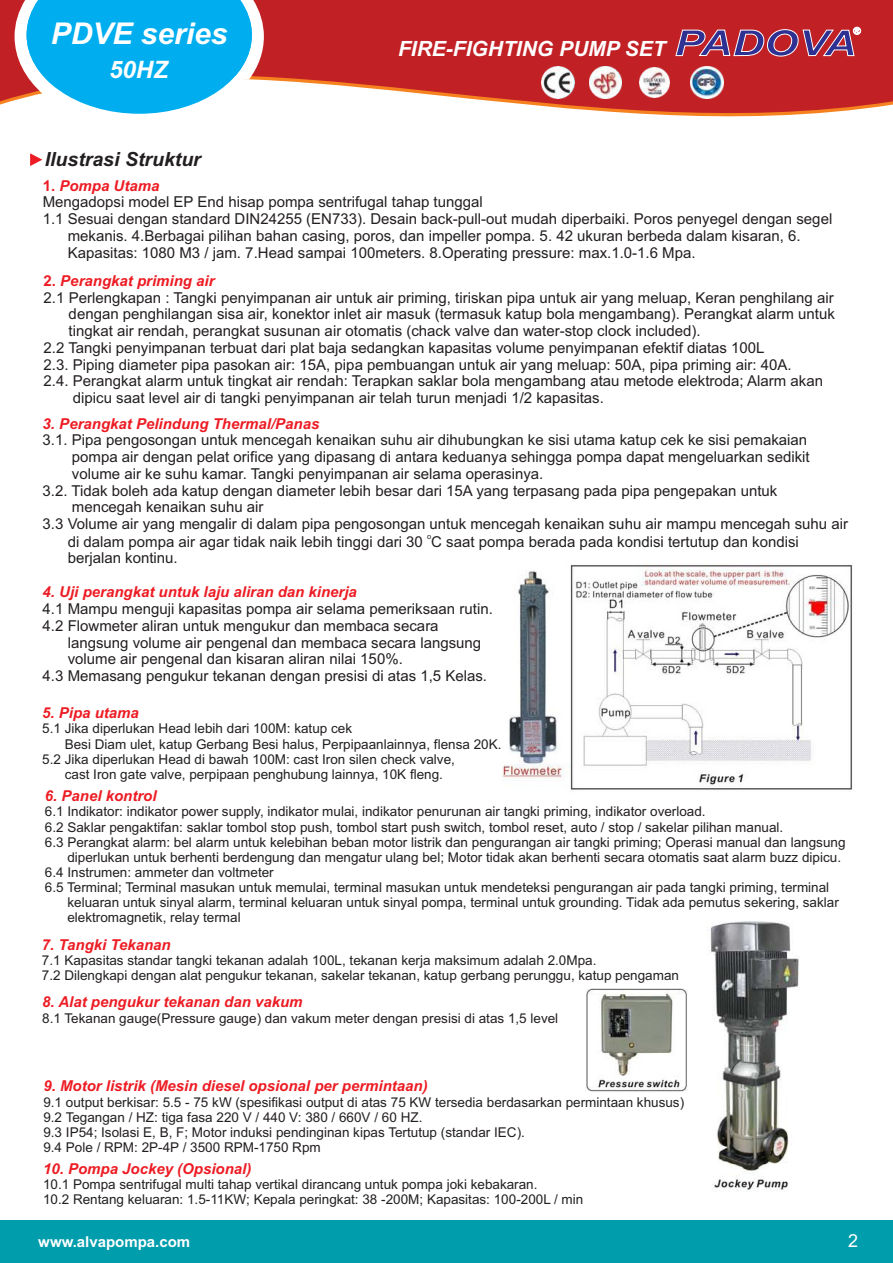
<style>
.page{position:relative;width:893px;height:1263px;background:#fff}
.page>*{position:absolute;margin:0;border:0;box-sizing:border-box;transform-origin:0 0}
.t1{font:italic 700 30px "Arial";color:#fff}
.t2{font:italic 700 24px "Arial";color:#fff}
.t3{font:italic 700 21px "Arial";color:#fff}
.t4{font:italic 700 19.5px "Arial";color:#231f20}
.t5{font:18px "Arial";color:#fff}
.t6{font:15px/16.8px "Arial";color:#231f20}
.t7{font:italic 700 15px "Arial";color:#ed1c24}
.t8{font:700 15px "Arial";color:#fff}
.t9{font:13.5px/15.1px "Arial";color:#231f20}
.t10{font:7.5px "Arial";color:#231f20}
.s1{font-style:normal}
</style>
<div class="page">
<img style="left:502px;top:564px;width:351px;height:226px">
<img style="left:586px;top:988px;width:101px;height:104px">
<img style="left:710px;top:921px;width:89px;height:271px">
<svg style="left:30px;top:154px;width:12px;height:12px"></svg>
<div style="left:0;top:1220px;width:893px;height:43px;background:#009dac"></div>
<svg style="left:0;top:0;width:893px;height:117px;background:#cb4344"></svg>
<svg style="left:15px;top:0;width:249px;height:114px"></svg>
<img style="left:640px;top:67px;width:30px;height:30px">
<img style="left:542px;top:66px;width:32px;height:33px">
<img style="left:590px;top:66px;width:31px;height:32px">
<img style="left:691px;top:66px;width:32px;height:33px">
<svg style="left:675px;top:27px;width:186px;height:32px;background:#9f4463"></svg>
<h1 class="t1" style="left:51px;top:22px;width:178px">PDVE series</h1>
<h2 class="t2" style="left:109px;top:61px;width:60px">50HZ</h2>
<h3 class="t4" style="left:45px;top:151px;width:158px">Ilustrasi Struktur</h3>
<h3 class="t3" style="left:398px;top:40px;width:269px">FIRE-FIGHTING PUMP SET</h3>
<p class="t7" style="left:43px;top:180px;width:118px"><span class="s1">1.</span> Pompa Utama</p>
<p class="t6" style="left:43px;top:195px;width:441px">Mengadopsi model EP End hisap pompa sentrifugal tahap tunggal</p>
<p class="t6" style="left:43px;top:212px;width:791px">1.1 Sesuai dengan standard DIN24255 (EN733). Desain back-pull-out mudah diperbaiki. Poros penyegel dengan segel</p>
<p class="t6" style="left:68px;top:229px;width:734px">mekanis. 4.Berbagai pilihan bahan casing, poros, dan impeller pompa. 5. 42 ukuran berbeda dalam kisaran, 6.</p>
<p class="t6" style="left:68px;top:245px;width:629px">Kapasitas: 1080 M3 / jam. 7.Head sampai 100meters. 8.Operating pressure: max.1.0-1.6 Mpa.</p>
<p class="t7" style="left:44px;top:275px;width:172px"><span class="s1">2.</span> Perangkat priming air</p>
<p class="t6" style="left:44px;top:290px;width:792px">2.1 Perlengkapan : Tangki penyimpanan air untuk air priming, tiriskan pipa untuk air yang meluap, Keran penghilang air</p>
<p class="t6" style="left:69px;top:307px;width:768px">dengan penghilangan sisa air, konektor inlet air masuk (termasuk katup bola mengambang). Perangkat alarm untuk</p>
<p class="t6" style="left:69px;top:324px;width:633px">tingkat air rendah, perangkat susunan air otomatis (chack valve dan water-stop clock included).</p>
<p class="t6" style="left:44px;top:341px;width:722px">2.2 Tangki penyimpanan terbuat dari plat baja sedangkan kapasitas volume penyimpanan efektif diatas 100L</p>
<p class="t6" style="left:44px;top:357px;width:749px">2.3. Piping diameter pipa pasokan air: 15A, pipa pembuangan untuk air yang meluap: 50A, pipa priming air: 40A.</p>
<p class="t6" style="left:44px;top:374px;width:781px">2.4. Perangkat alarm untuk tingkat air rendah: Terapkan saklar bola mengambang atau metode elektroda; Alarm akan</p>
<p class="t6" style="left:73px;top:391px;width:533px">dipicu saat level air di tangki penyimpanan air telah turun menjadi 1/2 kapasitas.</p>
<p class="t7" style="left:43px;top:418px;width:278px">3. Perangkat Pelindung Thermal/Panas</p>
<p class="t6" style="left:43px;top:433px;width:766px">3.1. Pipa pengosongan untuk mencegah kenaikan suhu air dihubungkan ke sisi utama katup cek ke sisi pemakaian</p>
<p class="t6" style="left:72px;top:450px;width:739px">pompa air dengan pelat orifice yang dipasang di antara keduanya sehingga pompa dapat mengeluarkan sedikit</p>
<p class="t6" style="left:72px;top:466px;width:473px">volume air ke suhu kamar. Tangki penyimpanan air selama operasinya.</p>
<p class="t6" style="left:43px;top:483px;width:736px">3.2. Tidak boleh ada katup dengan diameter lebih besar dari 15A yang terpasang pada pipa pengepakan untuk</p>
<p class="t6" style="left:72px;top:500px;width:193px">mencegah kenaikan suhu air</p>
<p class="t6" style="left:43px;top:517px;width:807px">3.3 Volume air yang mengalir di dalam pipa pengosongan untuk mencegah kenaikan suhu air mampu mencegah suhu air</p>
<p class="t10" style="left:427px;top:533px;width:6px">o</p>
<p class="t6" style="left:68px;top:534px;width:733px">di dalam pompa air agar tidak naik lebih tinggi dari 30 C saat pompa berada pada kondisi tertutup dan kondisi berjalan kontinu.</p>
<p class="t7" style="left:43px;top:586px;width:316px">4. Uji perangkat untuk laju aliran dan kinerja</p>
<p class="t6" style="left:43px;top:602px;width:452px">4.1 Mampu menguji kapasitas pompa air selama pemeriksaan rutin.<br>4.2 Flowmeter aliran untuk mengukur dan membaca secara</p>
<p class="t6" style="left:68px;top:635px;width:415px">langsung volume air pengenal dan membaca secara langsung</p>
<p class="t6" style="left:68px;top:652px;width:337px">volume air pengenal dan kisaran aliran nilai 150%.</p>
<p class="t6" style="left:43px;top:669px;width:446px">4.3 Memasang pengukur tekanan dengan presisi di atas 1,5 Kelas.</p>
<p class="t7" style="left:42px;top:707px;width:98px">5. Pipa utama</p>
<p class="t9" style="left:42px;top:722px;width:311px">5.1 Jika diperlukan Head lebih dari 100M: katup cek</p>
<p class="t9" style="left:65px;top:737px;width:438px">Besi Diam ulet, katup Gerbang Besi halus, Perpipaanlainnya, flensa 20K.</p>
<p class="t9" style="left:42px;top:752px;width:414px">5.2 Jika diperlukan Head di bawah 100M: cast Iron silen check valve,</p>
<p class="t9" style="left:65px;top:768px;width:380px">cast Iron gate valve, perpipaan penghubung lainnya, 10K fleng.</p>
<p class="t7" style="left:45px;top:790px;width:113px">6. Panel kontrol</p>
<p class="t9" style="left:45px;top:805px;width:662px">6.1 Indikator: indikator power supply, indikator mulai, indikator penurunan air tangki priming, indikator overload.</p>
<p class="t9" style="left:45px;top:820px;width:740px">6.2 Saklar pengaktifan: saklar tombol stop push, tombol start push switch, tombol reset, auto / stop / sakelar pilihan manual.</p>
<p class="t9" style="left:45px;top:835px;width:802px">6.3 Perangkat alarm: bel alarm untuk kelebihan beban motor listrik dan pengurangan air tangki priming; Operasi manual dan langsung</p>
<p class="t9" style="left:67px;top:851px;width:775px">diperlukan untuk berhenti berdengung dan mengatur ulang bel; Motor tidak akan berhenti secara otomatis saat alarm buzz dipicu.</p>
<p class="t9" style="left:45px;top:866px;width:230px">6.4 Instrumen: ammeter dan voltmeter</p>
<p class="t9" style="left:45px;top:881px;width:786px">6.5 Terminal; Terminal masukan untuk memulai, terminal masukan untuk mendeteksi pengurangan air pada tangki priming, terminal</p>
<p class="t9" style="left:67px;top:896px;width:773px">keluaran untuk sinyal alarm, terminal keluaran untuk sinyal pompa, terminal untuk grounding. Tidak ada pemutus sekering, saklar</p>
<p class="t9" style="left:67px;top:911px;width:175px">elektromagnetik, relay termal</p>
<p class="t7" style="left:42px;top:939px;width:130px">7. Tangki Tekanan</p>
<p class="t9" style="left:42px;top:954px;width:639px">7.1 Kapasitas standar tangki tekanan adalah 100L, tekanan kerja maksimum adalah 2.0Mpa.<br>7.2 Dilengkapi dengan alat pengukur tekanan, sakelar tekanan, katup gerbang perunggu, katup pengaman</p>
<p class="t7" style="left:42px;top:996px;width:262px">8. Alat pengukur tekanan dan vakum</p>
<p class="t9" style="left:42px;top:1011px;width:518px">8.1 Tekanan gauge(Pressure gauge) dan vakum meter dengan presisi di atas 1,5 level</p>
<p class="t7" style="left:43px;top:1080px;width:386px">9. Motor listrik (Mesin diesel opsional per permintaan)</p>
<p class="t9" style="left:43px;top:1096px;width:642px">9.1 output berkisar: 5.5 - 75 kW (spesifikasi output di atas 75 KW tersedia berdasarkan permintaan khusus)<br>9.2 Tegangan / HZ: tiga fasa 220 V / 440 V: 380 / 660V / 60 HZ.<br>9.3 IP54; Isolasi E, B, F; Motor induksi pendinginan kipas Tertutup (standar IEC).<br>9.4 Pole / RPM: 2P-4P / 3500 RPM-1750 Rpm</p>
<p class="t7" style="left:43px;top:1163px;width:210px">10. Pompa Jockey (Opsional)</p>
<p class="t9" style="left:43px;top:1178px;width:542px">10.1 Pompa sentrifugal multi tahap vertikal dirancang untuk pompa joki kebakaran.<br>10.2 Rentang keluaran: 1.5-11KW; Kepala peringkat: 38 -200M; Kapasitas: 100-200L / min</p>
<p class="t8" style="left:38px;top:1236px;width:153px">www.alvapompa.com</p>
<p class="t5" style="left:848px;top:1234px;width:12px">2</p>
</div>
